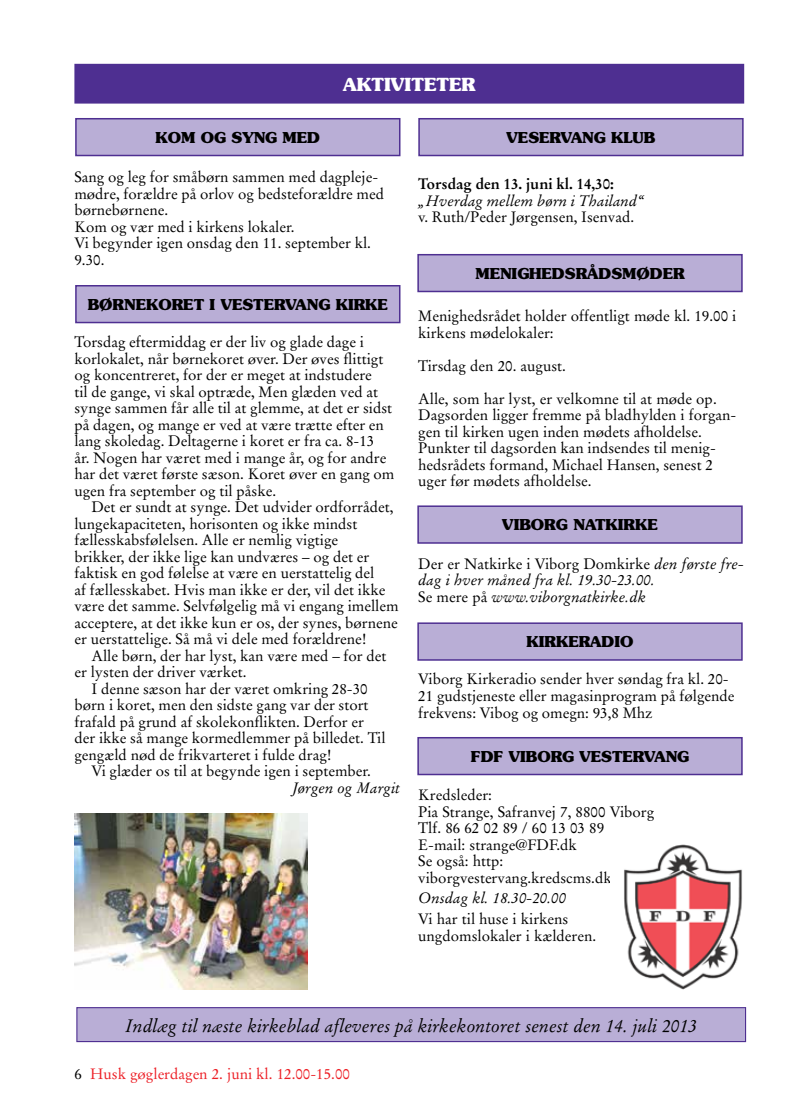
<style>
.page{position:relative;width:808px;height:1106px;background:#fff}
.page>*{position:absolute;margin:0;border:0;box-sizing:border-box;transform-origin:0 0}
.t1{font:italic 18px "Stempel Garamond LT Std";color:#000}
.t2{font:700 18px "Souvenir Std";color:#fff}
.t3{font:15px/16.5px "Stempel Garamond LT Std";color:#000}
.t4{font:italic 15px/16.5px "Stempel Garamond LT Std";color:#000}
.t5{font:700 15px "Souvenir Std";color:#000}
.t6{font:15px "Stempel Garamond LT Std";color:#ed1e25}
.t7{font:700 15px "Stempel Garamond LT Std";color:#000}
.s1{font-style:normal}
.s2{color:#000}
</style>
<div class="page">
<div style="left:419px;top:119px;width:324px;height:36px;background:#b9aed6"></div>
<div style="left:418px;top:118px;width:326px;height:38px;border:2px solid #4e2f91"></div>
<div style="left:77px;top:1007px;width:668px;height:34px;background:#b9aed6"></div>
<div style="left:76px;top:1007px;width:670px;height:35px;border:1px solid #4e2f91"></div>
<div style="left:75px;top:65px;width:668px;height:38px;background:#4e2f91"></div>
<div style="left:74px;top:64px;width:670px;height:40px;border:2px solid #4e2f91"></div>
<div style="left:76px;top:286px;width:324px;height:36px;background:#b9aed6"></div>
<div style="left:75px;top:285px;width:325px;height:38px;border:2px solid #4e2f91"></div>
<div style="left:418px;top:623px;width:324px;height:37px;background:#b9aed6"></div>
<div style="left:417px;top:622px;width:326px;height:38px;border:2px solid #4e2f91"></div>
<img style="left:624px;top:844px;width:118px;height:145px">
<div style="left:418px;top:737px;width:324px;height:37px;background:#b9aed6"></div>
<div style="left:417px;top:737px;width:326px;height:38px;border:2px solid #4e2f91"></div>
<div style="left:418px;top:255px;width:324px;height:36px;background:#b9aed6"></div>
<div style="left:417px;top:254px;width:326px;height:38px;border:2px solid #4e2f91"></div>
<div style="left:418px;top:506px;width:324px;height:37px;background:#b9aed6"></div>
<div style="left:417px;top:505px;width:326px;height:39px;border:2px solid #4e2f91"></div>
<div style="left:76px;top:119px;width:324px;height:36px;background:#b9aed6"></div>
<div style="left:75px;top:118px;width:325px;height:38px;border:2px solid #4e2f91"></div>
<img style="left:74px;top:814px;width:234px;height:175px">
<p class="t2" style="left:343px;top:73px;width:134px">AKTIVITETER</p>
<p class="t5" style="left:156px;top:128px;width:166px">KOM OG SYNG MED</p>
<p class="t3" style="left:74px;top:169px;width:311px">Sang og leg for småbørn sammen med dagpleje&shy;mødre, forældre på orlov og bedsteforældre med børnebørnene.<br>Kom og vær med i kirkens lokaler.<br>Vi begynder igen onsdag den 11. september kl.<br>9.30.</p>
<p class="t5" style="left:88px;top:295px;width:302px">BØRNEKORET I VESTERVANG KIRKE</p>
<p class="t3" style="left:74px;top:334px;width:322px">Torsdag eftermiddag er der liv og glade dage i korlokalet, når børnekoret øver. Der øves flittigt og koncentreret, for der er meget at indstudere<br>til de gange, vi skal optræde, Men glæden ved at synge sammen får alle til at glemme, at det er sidst på dagen, og mange er ved at være trætte efter en lang skoledag. Deltagerne i koret er fra ca. 8-13<br>år. Nogen har været med i mange år, og for andre har det været første sæson. Koret øver en gang om ugen fra september og til påske.</p>
<p class="t3" style="left:74px;top:499px;width:326px;text-indent:17px">Det er sundt at synge. Det udvider ordforrådet, lungekapaciteten, horisonten og ikke mindst fællesskabsfølelsen. Alle er nemlig vigtige<br>brikker, der ikke lige kan undværes – og det er faktisk en god følelse at være en uerstattelig del<br>af fællesskabet. Hvis man ikke er der, vil det ikke være det samme. Selvfølgelig må vi engang imellem acceptere, at det ikke kun er os, der synes, børnene er uerstattelige. Så må vi dele med forældrene!</p>
<p class="t3" style="left:74px;top:647px;width:314px;text-indent:17px">Alle børn, der har lyst, kan være med – for det er lysten der driver værket.</p>
<p class="t3" style="left:74px;top:680px;width:313px;text-indent:17px">I denne sæson har der været omkring 28-30 børn i koret, men den sidste gang var der stort frafald på grund af skolekonflikten. Derfor er der ikke så mange kormedlemmer på billedet. Til gengæld nød de frikvarteret i fulde drag!</p>
<p class="t3" style="left:91px;top:763px;width:281px">Vi glæder os til at begynde igen i september.</p>
<p class="t4" style="left:292px;top:779px;width:109px">Jørgen og Margit</p>
<p class="t5" style="left:507px;top:128px;width:150px">VESERVANG KLUB</p>
<p class="t7" style="left:418px;top:175px;width:197px">Torsdag den 13. juni kl. 14,30:</p>
<p class="t4" style="left:418px;top:192px;width:228px">„Hverdag mellem børn i Thailand“</p>
<p class="t3" style="left:418px;top:209px;width:217px">v. Ruth/Peder Jørgensen, Isenvad.</p>
<p class="t5" style="left:475px;top:264px;width:211px">MENIGHEDSRÅDSMØDER</p>
<p class="t3" style="left:418px;top:308px;width:320px">Menighedsrådet holder offentligt møde kl. 19.00 i kirkens mødelokaler:</p>
<p class="t3" style="left:418px;top:357px;width:149px">Tirsdag den 20. august.</p>
<p class="t3" style="left:418px;top:390px;width:320px">Alle, som har lyst, er velkomne til at møde op.<br>Dagsorden ligger fremme på bladhylden i forgan&shy;gen til kirken ugen inden mødets afholdelse.<br>Punkter til dagsorden kan indsendes til menig&shy;hedsrådets formand, Michael Hansen, senest 2 uger før mødets afholdelse.</p>
<p class="t5" style="left:502px;top:515px;width:157px">VIBORG NATKIRKE</p>
<p class="t4" style="left:418px;top:555px;width:327px"><span class="s1">Der er Natkirke i Viborg Domkirke</span> den første fre&shy;dag i hver måned fra kl. 19.30-23.00.<br><span class="s1">Se mere på</span> www.viborgnatkirke.dk</p>
<p class="t5" style="left:526px;top:632px;width:108px">KIRKERADIO</p>
<p class="t3" style="left:418px;top:671px;width:318px">Viborg Kirkeradio sender hver søndag fra kl. 20-<br>21 gudstjeneste eller magasinprogram på følgende frekvens: Vibog og omegn: 93,8 Mhz</p>
<p class="t5" style="left:471px;top:746px;width:220px">FDF VIBORG VESTERVANG</p>
<p class="t3" style="left:418px;top:786px;width:237px">Kredsleder:<br>Pia Strange, Safranvej 7, 8800 Viborg<br>Tlf. 86 62 02 89 / 60 13 03 89<br>E-mail: strange@FDF.dk<br>Se også: http: viborgvestervang.kredscms.dk</p>
<p class="t4" style="left:418px;top:890px;width:149px">Onsdag kl. 18.30-20.00</p>
<p class="t3" style="left:418px;top:910px;width:179px">Vi har til huse i kirkens ungdomslokaler i kælderen.</p>
<p class="t1" style="left:125px;top:1014px;width:574px">Indlæg til næste kirkeblad afleveres på kirkekontoret senest den 14. juli 2013</p>
<p class="t6" style="left:74px;top:1065px;width:277px"><span class="s2">6</span> Husk gøglerdagen 2. juni kl. 12.00-15.00</p>
</div>
